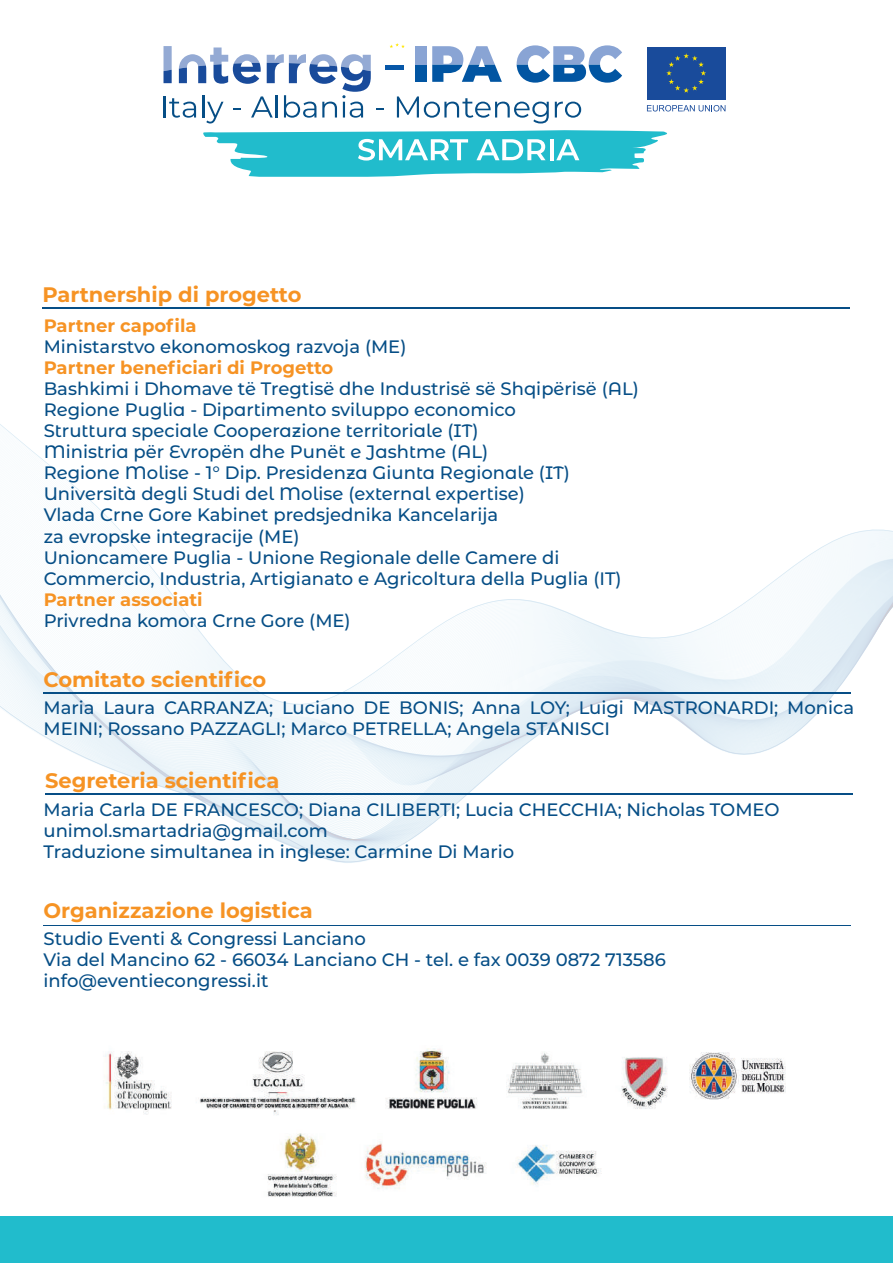
<style>
.page{position:relative;width:893px;height:1263px;background:#fff}
.page>*{position:absolute;margin:0;border:0;box-sizing:border-box;transform-origin:0 0}
.t1{font:700 21px "Montserrat";color:#f69324}
.t2{font:500 18px/21px "Montserrat";color:#064e86}
.t3{font:700 18px "Montserrat";color:#f69324}
</style>
<div class="page">
<svg style="left:0;top:424px;width:893px;height:281px"></svg>
<img style="left:105px;top:1048px;width:563px;height:67px">
<img style="left:246px;top:1110px;width:405px;height:107px">
<img style="left:689px;top:1052px;width:96px;height:47px">
<div style="left:647px;top:47px;width:78px;height:52px;background:#194b9b"></div>
<svg style="left:666px;top:53px;width:40px;height:40px"></svg>
<svg style="left:647px;top:105px;width:78px;height:6px"></svg>
<svg style="left:163px;top:43px;width:459px;height:80px"></svg>
<svg style="left:203px;top:130px;width:464px;height:47px"></svg>
<div style="left:385px;top:65px;width:18px;height:5px;background:#0757a8"></div>
<div style="left:0;top:1217px;width:893px;height:46px;background:#21bccc"></div>
<hr style="left:42px;top:308px;width:808px;height:1px;background:#064e86">
<hr style="left:44px;top:692px;width:807px;height:1px;background:#064e86">
<hr style="left:45px;top:793px;width:808px;height:1px;background:#064e86">
<hr style="left:44px;top:924px;width:807px;height:1px;background:#064e86">
<p class="t1" style="left:42px;top:279px;width:261px">Partnership di progetto</p>
<p class="t3" style="left:44px;top:313px;width:154px">Partner capofila</p>
<p class="t2" style="left:44px;top:336px;width:364px">Ministarstvo ekonomoskog razvoja (ME)</p>
<p class="t3" style="left:44px;top:355px;width:291px">Partner beneficiari di Progetto</p>
<p class="t2" style="left:44px;top:378px;width:597px">Bashkimi i Dhomave tё Tregtisё dhe Industrisё sё Shqipёrisё (AL)<br>Regione Puglia - Dipartimento sviluppo economico<br>Struttura speciale Cooperazione territoriale (IT)<br>Ministria për Evropën dhe Punët e Jashtme (AL)<br>Regione Molise - 1° Dip. Presidenza Giunta Regionale (IT)<br>Università degli Studi del Molise (external expertise)<br>Vlada Crne Gore Kabinet predsjednika Kancelarija<br>za evropske integracije (ME)<br>Unioncamere Puglia - Unione Regionale delle Camere di Commercio, Industria, Artigianato e Agricoltura della Puglia (IT)</p>
<p class="t3" style="left:44px;top:586px;width:161px">Partner associati</p>
<p class="t2" style="left:44px;top:609px;width:308px">Privredna komora Crne Gore (ME)</p>
<p class="t1" style="left:43px;top:664px;width:224px">Comitato scientifico</p>
<p class="t2" style="left:44px;top:697px;width:812px">Maria Laura CARRANZA; Luciano DE BONIS; Anna LOY; Luigi MASTRONARDI; Monica<br>MEINI; Rossano PAZZAGLI; Marco PETRELLA; Angela STANISCI</p>
<p class="t1" style="left:45px;top:765px;width:236px">Segreteria scientifica</p>
<p class="t2" style="left:44px;top:799px;width:738px">Maria Carla DE FRANCESCO; Diana CILIBERTI; Lucia CHECCHIA; Nicholas TOMEO unimol.smartadria@gmail.com<br>Traduzione simultanea in inglese: Carmine Di Mario</p>
<p class="t1" style="left:44px;top:895px;width:271px">Organizzazione logistica</p>
<p class="t2" style="left:44px;top:927px;width:624px">Studio Eventi &amp; Congressi Lanciano<br>Via del Mancino 62 - 66034 Lanciano CH - tel. e fax 0039 0872 713586 info@eventiecongressi.it</p>
</div>
